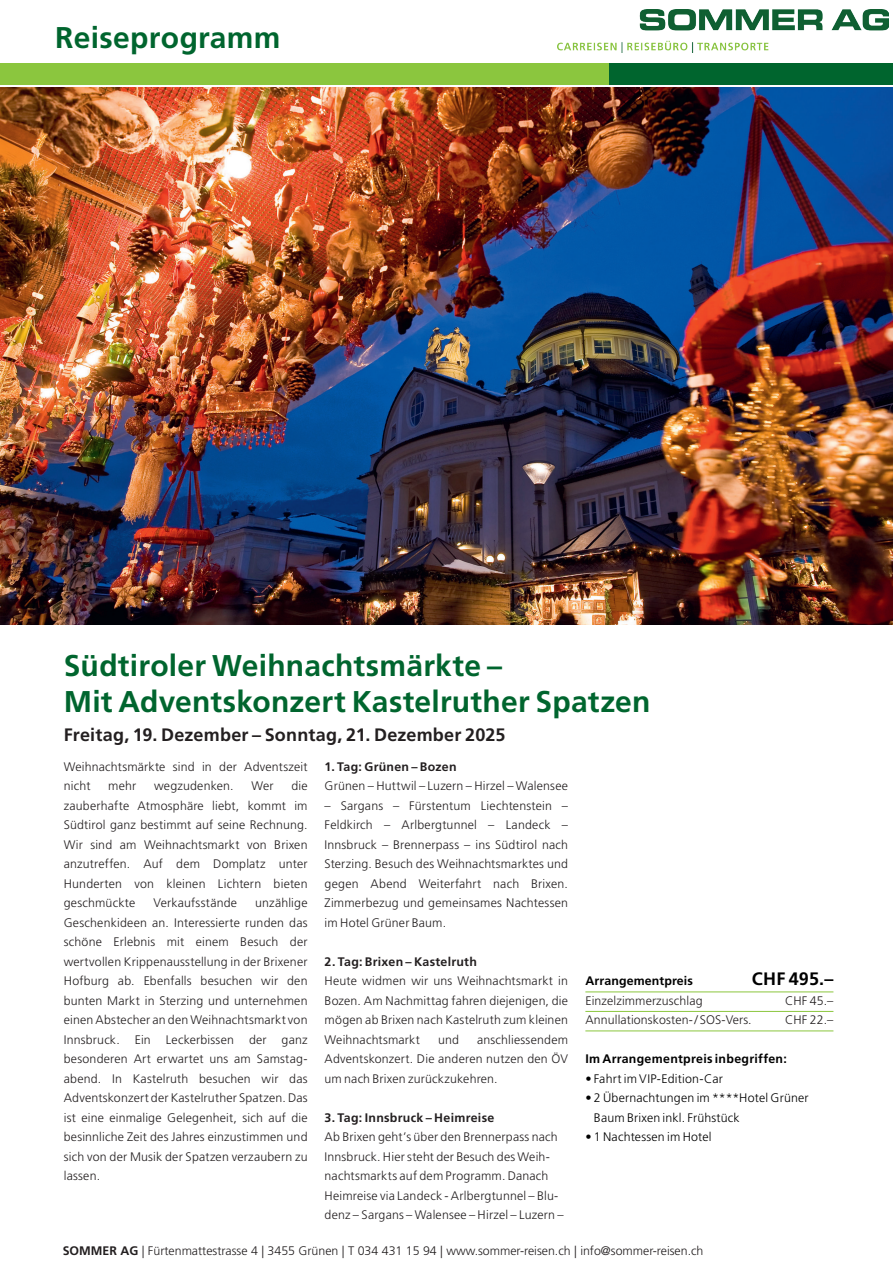
<style>
.page{position:relative;width:893px;height:1263px;background:#fff}
.page>*{position:absolute;margin:0;border:0;box-sizing:border-box;transform-origin:0 0}
.t1{font:700 30px/36px "Frutiger LT Pro";letter-spacing:.01em;color:#00652e}
.t2{font:700 18px "Frutiger LT Pro";letter-spacing:.015em;color:#231f20}
.t3{font:700 18px "Frutiger LT Pro";letter-spacing:.01em;color:#000}
.t4{font:300 12.3px/19.5px "Frutiger LT Pro";letter-spacing:.015em;color:#231f20;text-align:justify}
.t5{font:300 12.3px/19.5px "Frutiger LT Pro";letter-spacing:.015em;color:#000}
.t6{font:700 12.3px "Frutiger LT Pro";letter-spacing:.025em;color:#231f20}
.t7{font:700 12.3px "Frutiger LT Pro";letter-spacing:.02em;color:#000}
.s1{font-weight:700}
</style>
<div class="page">
<img style="left:0;top:87px;width:893px;height:537px">
<div style="left:0;top:64px;width:609px;height:21px;background:#8bc63e"></div>
<div style="left:609px;top:64px;width:284px;height:21px;background:#00652e"></div>
<img style="left:558px;top:10px;width:331px;height:42px">
<hr style="left:585px;top:992px;width:248px;height:1px;background:#8bc63e">
<hr style="left:585px;top:1011px;width:248px;height:1px;background:#8bc63e">
<hr style="left:585px;top:1031px;width:248px;height:1px;background:#8bc63e">
<h1 class="t1" style="left:55px;top:20px;width:227px">Reiseprogramm</h1>
<h1 class="t1" style="left:64px;top:648px;width:588px">Südtiroler Weihnachtsmärkte –<br>Mit Adventskonzert Kastelruther Spatzen</h1>
<h2 class="t2" style="left:64px;top:724px;width:443px">Freitag, 19. Dezember – Sonntag, 21. Dezember 2025</h2>
<p class="t4" style="left:64px;top:757px;width:245px">Weihnachtsmärkte sind in der Adventszeit nicht</p>
<p class="t4" style="left:64px;top:776px;width:245px;text-indent:228px">die zauberhafte Atmosphäre liebt, kommt im Südtirol ganz bestimmt auf seine Rechnung.<br>Wir sind am Weihnachtsmarkt von Brixen anzutreffen. Auf dem Domplatz unter Hunderten von kleinen Lichtern bieten geschmückte</p>
<p class="t4" style="left:108px;top:776px;width:30px">mehr</p>
<p class="t4" style="left:154px;top:776px;width:81px">wegzudenken.</p>
<p class="t4" style="left:251px;top:776px;width:24px">Wer</p>
<p class="t4" style="left:153px;top:893px;width:85px">Verkaufsstände</p>
<p class="t4" style="left:64px;top:893px;width:245px;text-indent:191px">unzählige Geschenkideen an. Interessierte runden das schöne Erlebnis mit einem Besuch der wertvollen Krippenausstellung in der Brixener Hofburg ab. Ebenfalls besuchen wir den bunten Markt in Sterzing und unternehmen einen Abstecher an den Weihnachtsmarkt von Innsbruck. Ein Leckerbissen der ganz besonderen Art erwartet uns am Samstag&shy;abend. In Kastelruth besuchen wir das Adventskonzert der Kastelruther Spatzen. Das ist eine einmalige Gelegenheit, sich auf die besinnliche Zeit des Jahres einzustimmen und sich von der Musik der Spatzen verzaubern zu lassen.</p>
<p class="t6" style="left:325px;top:759px;width:134px">1. Tag: Grünen – Bozen</p>
<p class="t4" style="left:325px;top:776px;width:245px">Grünen – Huttwil – Luzern – Hirzel – Walensee</p>
<p class="t4" style="left:325px;top:796px;width:245px">– Sargans – Fürstentum Liechtenstein – Feldkirch – Arlbergtunnel – Landeck – Innsbruck – Brennerpass – ins Südtirol nach Sterzing. Besuch des Weihnachtsmarktes und gegen Abend Weiterfahrt nach Brixen.<br>Zimmerbezug und gemeinsames Nachtessen im Hotel Grüner Baum.</p>
<p class="t6" style="left:325px;top:954px;width:154px">2. Tag: Brixen – Kastelruth</p>
<p class="t4" style="left:325px;top:971px;width:245px">Heute widmen wir uns Weihnachtsmarkt in Bozen. Am Nachmittag fahren diejenigen, die mögen ab Brixen nach Kastelruth zum kleinen Weihnachtsmarkt</p>
<p class="t4" style="left:325px;top:1030px;width:245px;text-indent:152px">anschliessendem Adventskonzert. Die anderen nutzen den ÖV um nach Brixen zurückzukehren.</p>
<p class="t6" style="left:325px;top:1110px;width:171px">3. Tag: Innsbruck – Heimreise</p>
<p class="t4" style="left:325px;top:1127px;width:240px;text-align:left">Ab Brixen geht’s über den Brennerpass nach Innsbruck. Hier steht der Besuch des Weih&shy;nachtsmarkts auf dem Programm. Danach Heimreise via Landeck - Arlbergtunnel – Blu&shy;denz – Sargans – Walensee – Hirzel – Luzern –</p>
<p class="t4" style="left:438px;top:1030px;width:22px">und</p>
<p class="t7" style="left:585px;top:974px;width:109px">Arrangementpreis</p>
<h2 class="t3" style="left:752px;top:968px;width:83px">CHF 495.–</h2>
<p class="t4" style="left:585px;top:991px;width:119px">Einzelzimmerzuschlag</p>
<p class="t4" style="left:785px;top:991px;width:50px">CHF 45.–</p>
<p class="t4" style="left:585px;top:1010px;width:168px">Annullationskosten-/ SOS-Vers.</p>
<p class="t4" style="left:785px;top:1010px;width:50px">CHF 22.–</p>
<p class="t7" style="left:585px;top:1052px;width:203px">Im Arrangementpreis inbegriffen:</p>
<p class="t5" style="left:585px;top:1069px;width:139px">• Fahrt im VIP-Edition-Car</p>
<p class="t5" style="left:594px;top:1088px;width:216px;text-indent:-9px">• 2 Übernachtungen im ****Hotel Grüner<br>Baum Brixen inkl. Frühstück</p>
<p class="t5" style="left:585px;top:1127px;width:128px">• 1 Nachtessen im Hotel</p>
<p class="t4" style="left:63px;top:1240px;width:642px"><span class="s1">SOMMER AG</span> | Fürtenmattestrasse 4 | 3455 Grünen | T 034 431 15 94 | www.sommer-reisen.ch | info@sommer-reisen.ch</p>
</div>
